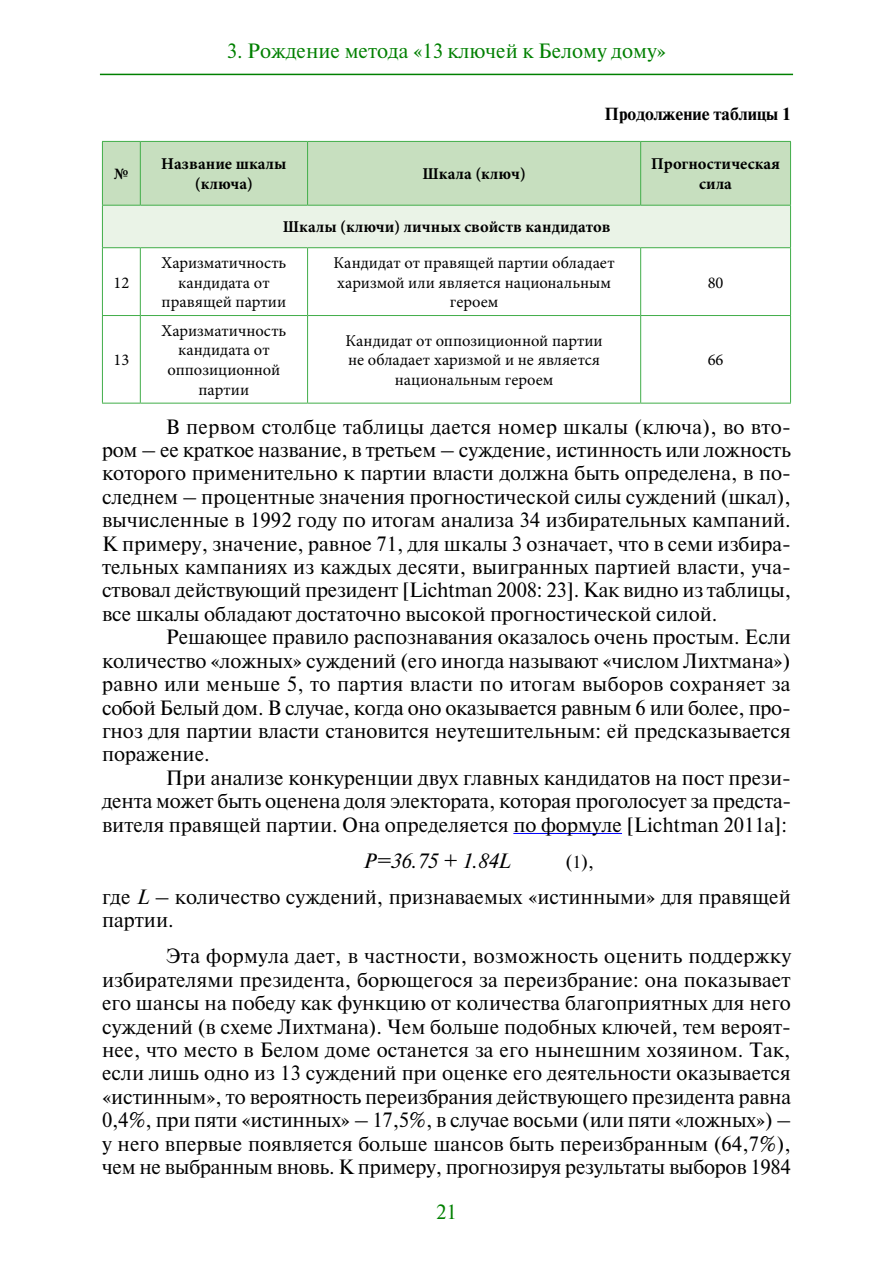
<style>
.page{position:relative;width:893px;height:1263px;background:#fff}
.page>*{position:absolute;margin:0;border:0;box-sizing:border-box;transform-origin:0 0}
.t1{font:19.5px/23.4px "Newton C";color:#000;text-align:justify}
.t2{font:19.5px "Newton C";color:#008000}
.t3{font:italic 19.5px "Newton C";color:#000}
.t4{font:18px "Newton C";color:#000}
.t5{font:16.5px/19.8px "Minion Pro";color:#000;text-align:center}
.t6{font:700 16.5px/19.8px "Minion Pro";color:#000;text-align:center}
.t7{font:700 16.5px "Newton C";color:#000}
.s1{font-size:16.5px}
.s2{font-style:italic}
</style>
<div class="page">
<hr style="left:100px;top:74px;width:693px;height:1px;background:#008000">
<hr style="left:513px;top:833px;width:109px;height:1px;background:#00f">
<div style="left:103px;top:142px;width:687px;height:63px;background:#c7dfbf"></div>
<div style="left:102px;top:205px;width:688px;height:43px;background:#eaf3e7"></div>
<hr style="left:102px;top:141px;width:38px;height:1px;background:#41ad49">
<hr style="left:102px;top:142px;width:1px;height:63px;background:#41ad49">
<hr style="left:140px;top:141px;width:168px;height:1px;background:#41ad49">
<hr style="left:140px;top:142px;width:1px;height:63px;background:#41ad49">
<hr style="left:308px;top:141px;width:333px;height:1px;background:#41ad49">
<hr style="left:307px;top:142px;width:1px;height:63px;background:#41ad49">
<hr style="left:641px;top:141px;width:150px;height:1px;background:#41ad49">
<hr style="left:640px;top:142px;width:1px;height:63px;background:#41ad49">
<hr style="left:790px;top:142px;width:1px;height:63px;background:#41ad49">
<hr style="left:102px;top:205px;width:38px;height:1px;background:#41ad49">
<hr style="left:102px;top:206px;width:1px;height:41px;background:#41ad49">
<hr style="left:140px;top:205px;width:168px;height:1px;background:#41ad49">
<hr style="left:308px;top:205px;width:333px;height:1px;background:#41ad49">
<hr style="left:641px;top:205px;width:150px;height:1px;background:#41ad49">
<hr style="left:790px;top:206px;width:1px;height:41px;background:#41ad49">
<hr style="left:102px;top:247px;width:38px;height:1px;background:#41ad49">
<hr style="left:102px;top:248px;width:1px;height:67px;background:#41ad49">
<hr style="left:140px;top:247px;width:168px;height:1px;background:#41ad49">
<hr style="left:140px;top:248px;width:1px;height:67px;background:#41ad49">
<hr style="left:308px;top:247px;width:333px;height:1px;background:#41ad49">
<hr style="left:307px;top:248px;width:1px;height:67px;background:#41ad49">
<hr style="left:641px;top:247px;width:150px;height:1px;background:#41ad49">
<hr style="left:640px;top:248px;width:1px;height:67px;background:#41ad49">
<hr style="left:790px;top:248px;width:1px;height:67px;background:#41ad49">
<hr style="left:102px;top:315px;width:38px;height:1px;background:#41ad49">
<hr style="left:102px;top:316px;width:1px;height:87px;background:#41ad49">
<hr style="left:140px;top:315px;width:168px;height:1px;background:#41ad49">
<hr style="left:140px;top:316px;width:1px;height:87px;background:#41ad49">
<hr style="left:308px;top:315px;width:333px;height:1px;background:#41ad49">
<hr style="left:307px;top:316px;width:1px;height:87px;background:#41ad49">
<hr style="left:641px;top:315px;width:150px;height:1px;background:#41ad49">
<hr style="left:640px;top:316px;width:1px;height:87px;background:#41ad49">
<hr style="left:790px;top:316px;width:1px;height:87px;background:#41ad49">
<hr style="left:102px;top:403px;width:38px;height:1px;background:#41ad49">
<hr style="left:140px;top:403px;width:168px;height:1px;background:#41ad49">
<hr style="left:308px;top:403px;width:333px;height:1px;background:#41ad49">
<hr style="left:641px;top:403px;width:150px;height:1px;background:#41ad49">
<p class="t2" style="left:227px;top:39px;width:441px">3. Рождение метода «13 ключей к Белому дому»</p>
<p class="t7" style="left:604px;top:104px;width:188px">Продолжение таблицы 1</p>
<p class="t6" style="left:114px;top:164px;width:16px">№</p>
<p class="t6" style="left:161px;top:154px;width:127px">Название шкалы (ключа)</p>
<p class="t6" style="left:422px;top:164px;width:105px">Шкала (ключ)</p>
<p class="t6" style="left:651px;top:154px;width:131px">Прогностическая сила</p>
<p class="t6" style="left:283px;top:217px;width:329px">Шкалы (ключи) личных свойств кандидатов</p>
<p class="t5" style="left:113px;top:273px;width:17px">12</p>
<p class="t5" style="left:113px;top:350px;width:17px">13</p>
<p class="t5" style="left:162px;top:253px;width:126px">Харизматичность кандидата от правящей партии</p>
<p class="t5" style="left:334px;top:253px;width:283px">Кандидат от правящей партии обладает харизмой или является национальным героем</p>
<p class="t5" style="left:162px;top:321px;width:126px">Харизматичность кандидата от оппозиционной партии</p>
<p class="t5" style="left:345px;top:330px;width:259px">Кандидат от оппозиционной партии не обладает харизмой и не является национальным героем</p>
<p class="t5" style="left:708px;top:273px;width:17px">80</p>
<p class="t5" style="left:708px;top:350px;width:17px">66</p>
<p class="t1" style="left:102px;top:415px;width:691px;text-indent:64px">В первом столбце таблицы дается номер шкалы (ключа), во вто&shy;ром – ее краткое название, в третьем – суждение, истинность или ложность которого применительно к партии власти должна быть определена, в по&shy;следнем – процентные значения прогностической силы суждений (шкал), вычисленные в 1992 году по итогам анализа 34 избирательных кампаний.<br>К примеру, значение, равное 71, для шкалы 3 означает, что в семи избира&shy;тельных кампаниях из каждых десяти, выигранных партией власти, уча&shy;ствовал действующий президент [Lichtman 2008: 23]. Как видно из таблицы, все шкалы обладают достаточно высокой прогностической силой.</p>
<p class="t1" style="left:102px;top:626px;width:690px;text-indent:64px">Решающее правило распознавания оказалось очень простым. Если количество «ложных» суждений (его иногда называют «числом Лихтмана») равно или меньше 5, то партия власти по итогам выборов сохраняет за собой Белый дом. В случае, когда оно оказывается равным 6 или более, про&shy;гноз для партии власти становится неутешительным: ей предсказывается поражение.</p>
<p class="t1" style="left:102px;top:766px;width:691px;text-indent:64px">При анализе конкуренции двух главных кандидатов на пост прези&shy;дента может быть оценена доля электората, которая проголосует за предста&shy;вителя правящей партии. Она определяется по формуле [Lichtman 2011а]:</p>
<p class="t3" style="left:363px;top:849px;width:150px">P=36.75 + 1.84L</p>
<p class="t4" style="left:565px;top:851px;width:30px">(<span class="s1">1</span>),</p>
<p class="t1" style="left:102px;top:885px;width:690px">где <span class="s2">L</span> – количество суждений, признаваемых «истинными» для правящей партии.</p>
<p class="t1" style="left:102px;top:945px;width:691px;text-indent:64px">Эта формула дает, в частности, возможность оценить поддержку избирателями президента, борющегося за переизбрание: она показывает его шансы на победу как функцию от количества благоприятных для него суждений (в схеме Лихтмана). Чем больше подобных ключей, тем вероят&shy;нее, что место в Белом доме останется за его нынешним хозяином. Так, если лишь одно из 13 суждений при оценке его деятельности оказывается «истинным», то вероятность переизбрания действующего президента равна 0,4%, при пяти «истинных» – 17,5%, в случае восьми (или пяти «ложных») – у него впервые появляется больше шансов быть переизбранным (64,7%), чем не выбранным вновь. К примеру, прогнозируя результаты выборов 1984</p>
<p class="t2" style="left:436px;top:1200px;width:22px">21</p>
</div>
